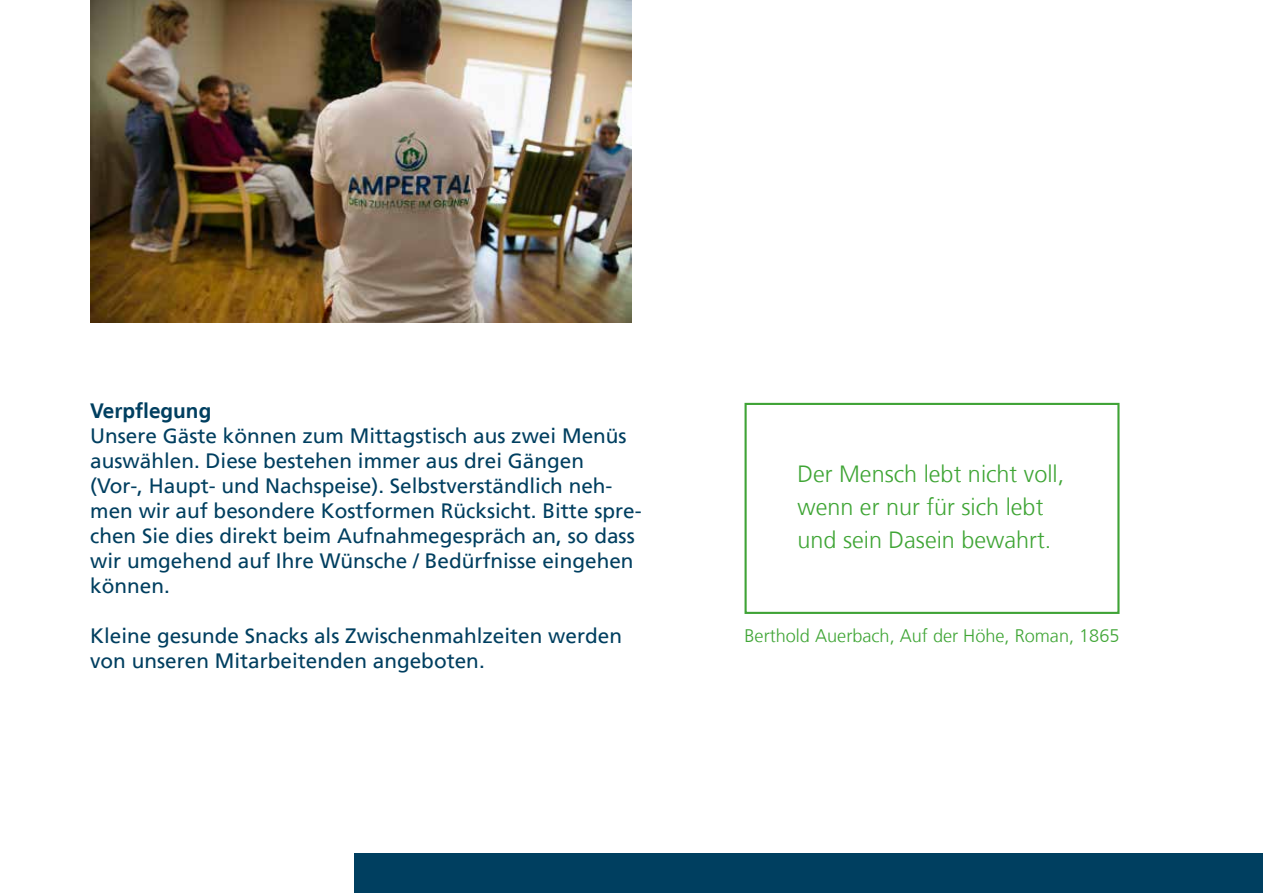
<style>
.page{position:relative;width:1263px;height:893px;background:#fff}
.page>*{position:absolute;margin:0;border:0;box-sizing:border-box;transform-origin:0 0}
.t1{font:300 23.4px/33.2px "Frutiger LT";color:#3fa535}
.t2{font:20.7px/24.9px "Frutiger LT";color:#003f60}
.t3{font:700 20.7px "Frutiger LT";color:#003f60}
.t4{font:300 18.15px "Frutiger LT";color:#3fa535}
</style>
<div class="page">
<div style="left:355px;top:854px;width:908px;height:39px;background:#003f60"></div>
<div style="left:744px;top:403px;width:375px;height:211px;border:2px solid #3fa336"></div>
<img style="left:90px;top:0;width:541px;height:322px">
<p class="t3" style="left:90px;top:399px;width:123px">Verpflegung</p>
<p class="t2" style="left:90px;top:424px;width:553px">Unsere Gäste können zum Mittagstisch aus zwei Menüs auswählen. Diese bestehen immer aus drei Gängen (Vor-, Haupt- und Nachspeise). Selbstverständlich neh&shy;men wir auf besondere Kostformen Rücksicht. Bitte spre&shy;chen Sie dies direkt beim Aufnahmegespräch an, so dass wir umgehend auf Ihre Wünsche / Bedürfnisse eingehen können.</p>
<p class="t2" style="left:90px;top:623px;width:533px">Kleine gesunde Snacks als Zwischenmahlzeiten werden von unseren Mitarbeitenden angeboten.</p>
<p class="t1" style="left:797px;top:457px;width:268px">Der Mensch lebt nicht voll, wenn er nur für sich lebt und sein Dasein bewahrt.</p>
<p class="t4" style="left:744px;top:626px;width:376px">Berthold Auerbach, Auf der Höhe, Roman, 1865</p>
</div>
